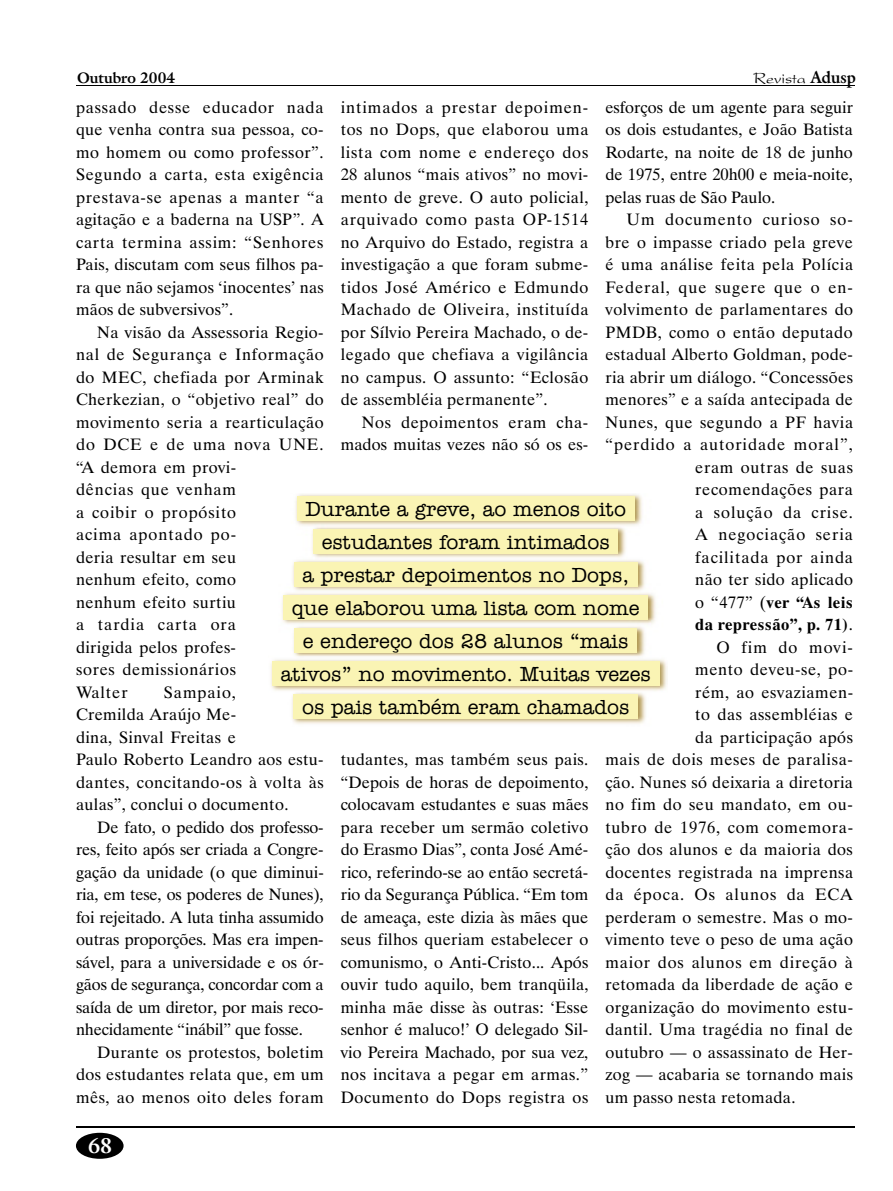
<style>
.page{position:relative;width:893px;height:1191px;background:#fff}
.page>*{position:absolute;margin:0;border:0;box-sizing:border-box;transform-origin:0 0}
.t1{font:500 21px/33px "Amer Typewriter IT Cby BT";color:#000;text-align:center}
.t2{font:700 21px "Galliard IT Cby BT";color:#fff}
.t3{font:16.5px/22.5px "Dutch 801 BT";letter-spacing:.025em;color:#000;text-align:justify}
.t4{font:16.5px "Dutch 801 BT";letter-spacing:.055em;color:#000}
.t5{font:16.5px/22.5px "Dutch 801 BT";letter-spacing:.005em;color:#000;text-align:right}
.t6{font:700 16.5px "Dutch 801 BT";letter-spacing:.02em;color:#000}
.t7{font:16.5px "Dutch 801 BT";letter-spacing:.045em;color:#000}
.t8{font:16.5px "Dutch 801 BT";letter-spacing:.05em;color:#000}
.t9{font:16.5px "President";color:#000}
.t10{font:700 15px "Galliard IT Cby BT";color:#000}
.s1{font-family:"Galliard IT Cby BT";font-weight:700}
.s2{font-weight:400}
</style>
<div class="page">
<hr style="left:76px;top:1126px;width:779px;height:2px;background:#000">
<div style="left:76px;top:1132px;width:48px;height:26px;background:#000;border-radius:50%"></div>
<hr style="left:76px;top:85px;width:779px;height:1px;background:#000">
<img style="left:271px;top:494px;width:396px;height:230px">
<div style="left:297px;top:496px;width:337px;height:24px;background:#faf4b4"></div>
<div style="left:313px;top:529px;width:305px;height:24px;background:#faf4b4"></div>
<div style="left:294px;top:562px;width:343px;height:24px;background:#faf4b4"></div>
<div style="left:283px;top:595px;width:365px;height:24px;background:#faf4b4"></div>
<div style="left:294px;top:628px;width:343px;height:24px;background:#faf4b4"></div>
<div style="left:272px;top:661px;width:387px;height:24px;background:#faf4b4"></div>
<div style="left:294px;top:694px;width:344px;height:24px;background:#faf4b4"></div>
<p class="t10" style="left:77px;top:68px;width:100px">Outubro 2004</p>
<p class="t9" style="left:754px;top:69px;width:104px">Revista <span class="s1">Adusp</span></p>
<p class="t3" style="left:76px;top:95px;width:249px">passado desse educador nada que venha contra sua pessoa, co&shy;mo homem ou como professor”.<br>Segundo a carta, esta exigência prestava-se apenas a manter “a agitação e a baderna na USP”. A carta termina assim: “Senhores Pais, discutam com seus filhos pa&shy;ra que não sejamos ‘inocentes’ nas mãos de subversivos”.</p>
<p class="t3" style="left:76px;top:320px;width:249px;text-align:left;text-indent:21px">Na visão da Assessoria Regio&shy;nal de Segurança e Informação do MEC, chefiada por Arminak<br>Cherkezian, o “objetivo real” do movimento seria a rearticulação do DCE e de uma nova UNE. “A demora em provi-<br>dências que venham<br>a coibir o propósito<br>acima apontado po-<br>deria resultar em seu<br>nenhum efeito, como<br>nenhum efeito surtiu<br>a tardia carta ora<br>dirigida pelos profes-<br>sores demissionários<br>Walter</p>
<p class="t3" style="left:341px;top:95px;width:249px">intimados a prestar depoimen&shy;tos no Dops, que elaborou uma lista com nome e endereço dos 28 alunos “mais ativos” no movi&shy;mento de greve. O auto policial, arquivado como pasta OP-1514 no Arquivo do Estado, registra a investigação a que foram subme&shy;tidos José Américo e Edmundo Machado de Oliveira, instituída por Sílvio Pereira Machado, o de&shy;legado que chefiava a vigilância no campus. O assunto: “Eclosão de assembléia permanente”.</p>
<p class="t5" style="left:341px;top:410px;width:249px">Nos depoimentos eram cha&shy;mados muitas vezes não só os es-</p>
<p class="t3" style="left:605px;top:95px;width:249px">esforços de um agente para seguir os dois estudantes, e João Batista Rodarte, na noite de 18 de junho de 1975, entre 20h00 e meia-noite, pelas ruas de São Paulo.</p>
<p class="t4" style="left:627px;top:209px;width:228px">Um documento curioso so-</p>
<p class="t3" style="left:605px;top:230px;width:249px">bre o impasse criado pela greve</p>
<p class="t3" style="left:605px;top:253px;width:249px">é uma análise feita pela Polícia</p>
<p class="t4" style="left:605px;top:277px;width:249px">Federal, que sugere que o en-</p>
<p class="t3" style="left:605px;top:298px;width:249px">volvimento de parlamentares do</p>
<p class="t3" style="left:605px;top:320px;width:249px">PMDB, como o então deputado</p>
<p class="t3" style="left:605px;top:343px;width:249px">estadual Alberto Goldman, pode-</p>
<p class="t3" style="left:605px;top:365px;width:249px">ria abrir um diálogo. “Concessões</p>
<p class="t3" style="left:605px;top:388px;width:249px">menores” e a saída antecipada de</p>
<p class="t3" style="left:605px;top:410px;width:249px">Nunes, que segundo a PF havia</p>
<p class="t4" style="left:605px;top:434px;width:249px">“perdido a autoridade moral”,</p>
<p class="t3" style="left:695px;top:455px;width:159px">eram outras de suas</p>
<p class="t3" style="left:695px;top:478px;width:159px">recomendações para</p>
<p class="t4" style="left:695px;top:502px;width:159px">a solução da crise.</p>
<p class="t4" style="left:695px;top:524px;width:159px">A negociação seria</p>
<p class="t4" style="left:695px;top:547px;width:159px">facilitada por ainda</p>
<p class="t3" style="left:695px;top:568px;width:159px">não ter sido aplicado</p>
<p class="t6" style="left:695px;top:592px;width:159px"><span class="s2">o “477” (</span>ver “As leis</p>
<p class="t6" style="left:695px;top:614px;width:159px">da repressão”, p. 71)<span class="s2">.</span></p>
<p class="t4" style="left:717px;top:637px;width:138px">O fim do movi-</p>
<p class="t3" style="left:695px;top:658px;width:159px">mento deveu-se, po-</p>
<p class="t3" style="left:695px;top:680px;width:159px">rém, ao esvaziamen-</p>
<p class="t3" style="left:695px;top:703px;width:159px">to das assembléias e</p>
<p class="t3" style="left:695px;top:725px;width:159px">da participação após</p>
<p class="t3" style="left:605px;top:748px;width:249px">mais de dois meses de paralisa-</p>
<p class="t3" style="left:605px;top:770px;width:249px">ção. Nunes só deixaria a diretoria</p>
<p class="t3" style="left:605px;top:793px;width:249px">no fim do seu mandato, em ou-</p>
<p class="t7" style="left:605px;top:817px;width:249px">tubro de 1976, com comemora-</p>
<p class="t3" style="left:605px;top:838px;width:249px">ção dos alunos e da maioria dos</p>
<p class="t3" style="left:605px;top:860px;width:249px">docentes registrada na imprensa</p>
<p class="t4" style="left:605px;top:884px;width:249px">da época. Os alunos da ECA</p>
<p class="t3" style="left:605px;top:905px;width:249px">perderam o semestre. Mas o mo-</p>
<p class="t3" style="left:605px;top:928px;width:249px">vimento teve o peso de uma ação</p>
<p class="t8" style="left:605px;top:952px;width:249px">maior dos alunos em direção à</p>
<p class="t3" style="left:605px;top:973px;width:249px">retomada da liberdade de ação e</p>
<p class="t3" style="left:605px;top:995px;width:249px">organização do movimento estu-</p>
<p class="t3" style="left:605px;top:1018px;width:249px">dantil. Uma tragédia no final de</p>
<p class="t3" style="left:605px;top:1040px;width:249px">outubro — o assassinato de Her-</p>
<p class="t3" style="left:605px;top:1063px;width:249px">zog — acabaria se tornando mais</p>
<p class="t3" style="left:605px;top:1085px;width:192px">um passo nesta retomada.</p>
<p class="t1" style="left:281px;top:492px;width:371px">Durante a greve, ao menos oito estudantes foram intimados<br>a prestar depoimentos no Dops,<br>que elaborou uma lista com nome<br>e endereço dos 28 alunos “mais ativos” no movimento. Muitas vezes os pais também eram chamados</p>
<p class="t3" style="left:76px;top:680px;width:249px;text-align:left;text-indent:88px">Sampaio,<br>Cremilda Araújo Me-<br>dina, Sinval Freitas e<br>Paulo Roberto Leandro aos estu&shy;dantes, concitando-os à volta às aulas”, conclui o documento.</p>
<p class="t3" style="left:76px;top:815px;width:249px;text-indent:21px">De fato, o pedido dos professo&shy;res, feito após ser criada a Congre&shy;gação da unidade (o que diminui&shy;ria, em tese, os poderes de Nunes), foi rejeitado. A luta tinha assumido outras proporções. Mas era impen&shy;sável, para a universidade e os ór&shy;gãos de segurança, concordar com a saída de um diretor, por mais reco&shy;nhecidamente “inábil” que fosse.</p>
<p class="t3" style="left:76px;top:1040px;width:249px;text-indent:21px">Durante os protestos, boletim dos estudantes relata que, em um mês, ao menos oito deles foram</p>
<p class="t3" style="left:341px;top:748px;width:249px">tudantes, mas também seus pais. “Depois de horas de depoimento, colocavam estudantes e suas mães para receber um sermão coletivo do Erasmo Dias”, conta José Amé&shy;rico, referindo-se ao então secretá&shy;rio da Segurança Pública. “Em tom de ameaça, este dizia às mães que seus filhos queriam estabelecer o comunismo, o Anti-Cristo... Após ouvir tudo aquilo, bem tranqüila, minha mãe disse às outras: ‘Esse senhor é maluco!’ O delegado Sil&shy;vio Pereira Machado, por sua vez, nos incitava a pegar em armas.” Documento do Dops registra os</p>
<p class="t2" style="left:88px;top:1131px;width:26px">68</p>
</div>
